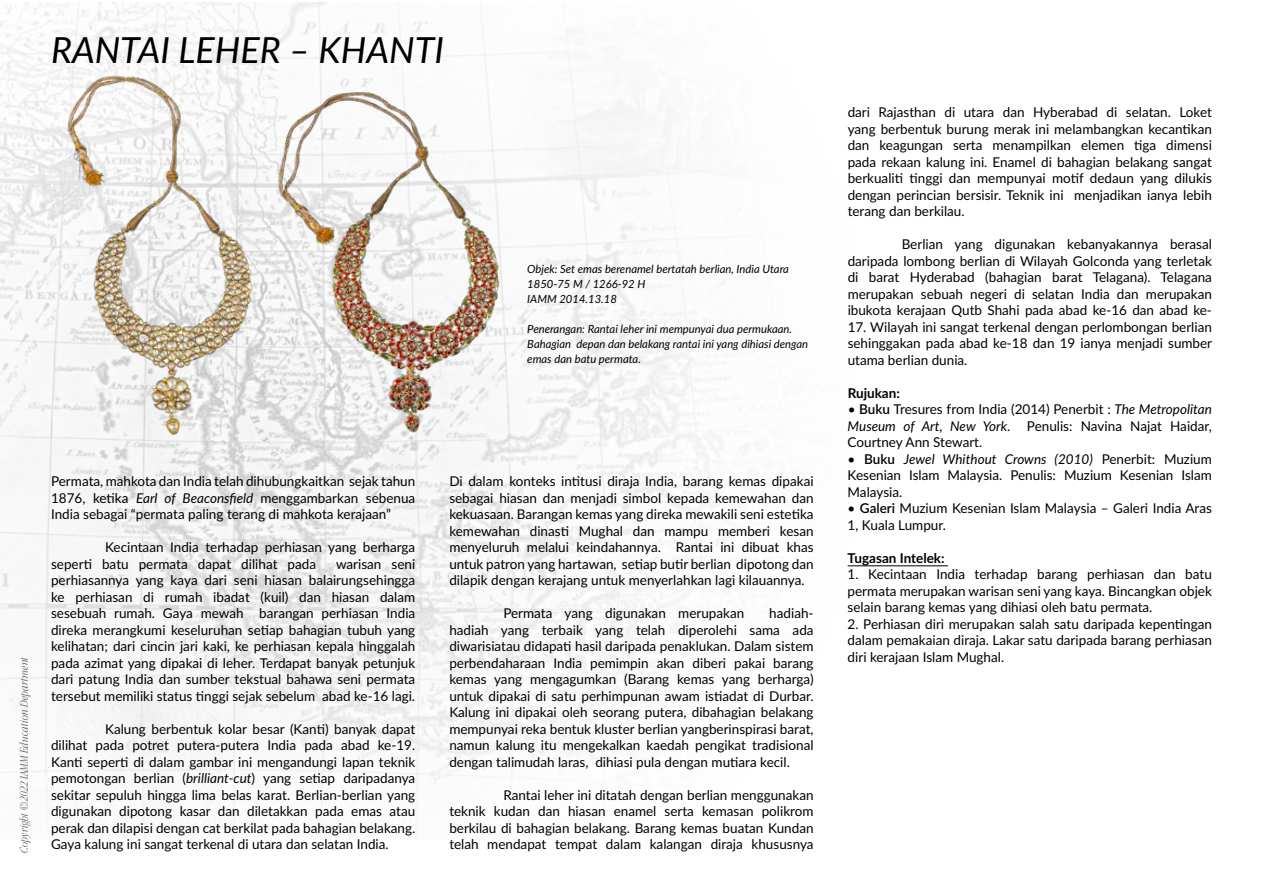
<style>
.page{position:relative;width:1263px;height:893px;background:#fff}
.page>*{position:absolute;margin:0;border:0;box-sizing:border-box;transform-origin:0 0}
.t1{font:italic 36px "Lato";color:#000}
.t2{font:13.5px/16.5px "Lato";color:#000;text-align:justify}
.t3{font:700 13.5px "Lato";color:#000}
.t4{font:italic 12px "Garamond Narrow";color:#636466}
.t5{font:italic 11.25px/15px "Lato";color:#000}
.s1{font-style:italic}
.s2{font-weight:600}
</style>
<div class="page">
<img style="left:0;top:2px;width:850px;height:838px">
<img style="left:51px;top:70px;width:222px;height:382px">
<img style="left:275px;top:64px;width:235px;height:368px">
<hr style="left:848px;top:565px;width:100px;height:1px;background:#000">
<h1 class="t1" style="left:51px;top:24px;width:394px">RANTAI LEHER – KHANTI</h1>
<p class="t5" style="left:527px;top:261px;width:263px">Objek: Set emas berenamel bertatah berlian, India Utara<br>1850-75 M / 1266-92 H<br>IAMM 2014.13.18</p>
<p class="t5" style="left:527px;top:321px;width:282px">Penerangan: Rantai leher ini mempunyai dua permukaan.<br>Bahagian depan dan belakang rantai ini yang dihiasi dengan emas dan batu permata.</p>
<p class="t4" style="left:18px;top:853px;width:198px;rotate:-90deg">Copyright ©2022 IAMM Education Department</p>
<p class="t2" style="left:51px;top:472px;width:366px">Permata, mahkota dan India telah dihubungkaitkan sejak tahun 1876, ketika <span class="s1">Earl of Beaconsfield</span> menggambarkan sebenua India sebagai “permata paling terang di mahkota kerajaan”</p>
<p class="t2" style="left:51px;top:538px;width:366px;text-indent:54px">Kecintaan India terhadap perhiasan yang berharga seperti batu permata dapat dilihat pada</p>
<p class="t2" style="left:51px;top:555px;width:366px;text-indent:285px">warisan seni perhiasannya yang kaya dari seni hiasan balairungsehingga ke perhiasan di rumah ibadat (kuil) dan hiasan dalam sesebuah rumah. Gaya mewah barangan perhiasan India direka merangkumi keseluruhan setiap bahagian tubuh yang kelihatan; dari cincin jari kaki, ke perhiasan kepala hinggalah pada azimat yang dipakai di leher. Terdapat banyak petunjuk dari patung India dan sumber tekstual bahawa seni permata tersebut memiliki status tinggi sejak sebelum abad ke-16 lagi.</p>
<p class="t2" style="left:51px;top:720px;width:366px;text-indent:54px">Kalung berbentuk kolar besar (Kanti) banyak dapat dilihat pada potret putera-putera India pada abad ke-19.<br>Kanti seperti di dalam gambar ini mengandungi lapan teknik pemotongan berlian (<span class="s1">brilliant-cut</span>) yang setiap daripadanya sekitar sepuluh hingga lima belas karat. Berlian-berlian yang digunakan dipotong kasar dan diletakkan pada emas atau perak dan dilapisi dengan cat berkilat pada bahagian belakang.<br>Gaya kalung ini sangat terkenal di utara dan selatan India.</p>
<p class="t2" style="left:449px;top:472px;width:366px">Di dalam konteks intitusi diraja India, barang kemas dipakai sebagai hiasan dan menjadi simbol kepada kemewahan dan kekuasaan. Barangan kemas yang direka mewakili seni estetika kemewahan dinasti Mughal dan mampu memberi kesan menyeluruh melalui keindahannya. Rantai ini dibuat khas untuk patron yang hartawan, setiap butir berlian dipotong dan dilapik dengan kerajang untuk menyerlahkan lagi kilauannya.</p>
<p class="t2" style="left:503px;top:604px;width:242px">Permata yang digunakan merupakan</p>
<p class="t2" style="left:449px;top:604px;width:366px;text-indent:320px">hadiah&shy;hadiah yang terbaik yang telah diperolehi sama ada diwarisiatau didapati hasil daripada penaklukan. Dalam sistem perbendaharaan India pemimpin akan diberi pakai barang kemas yang mengagumkan (Barang kemas yang berharga) untuk dipakai di satu perhimpunan awam istiadat di Durbar.<br>Kalung ini dipakai oleh seorang putera, dibahagian belakang mempunyai reka bentuk kluster berlian yangberinspirasi barat, namun kalung itu mengekalkan kaedah pengikat tradisional dengan talimudah laras, dihiasi pula dengan mutiara kecil.</p>
<p class="t2" style="left:449px;top:786px;width:366px;text-indent:54px">Rantai leher ini ditatah dengan berlian menggunakan teknik kudan dan hiasan enamel serta kemasan polikrom berkilau di bahagian belakang. Barang kemas buatan Kundan telah mendapat tempat dalam kalangan diraja khususnya</p>
<p class="t2" style="left:848px;top:103px;width:366px">dari Rajasthan di utara dan Hyberabad di selatan. Loket yang berbentuk burung merak ini melambangkan kecantikan dan keagungan serta menampilkan elemen tiga dimensi pada rekaan kalung ini. Enamel di bahagian belakang sangat berkualiti tinggi dan mempunyai motif dedaun yang dilukis dengan perincian bersisir. Teknik ini menjadikan ianya lebih terang dan berkilau.</p>
<p class="t2" style="left:848px;top:235px;width:366px;text-indent:54px">Berlian yang digunakan kebanyakannya berasal daripada lombong berlian di Wilayah Golconda yang terletak di barat Hyderabad (bahagian barat Telagana). Telagana merupakan sebuah negeri di selatan India dan merupakan ibukota kerajaan Qutb Shahi pada abad ke-16 dan abad ke-</p>
<p class="t2" style="left:848px;top:318px;width:366px">17. Wilayah ini sangat terkenal dengan perlombongan berlian sehinggakan pada abad ke-18 dan 19 ianya menjadi sumber utama berlian dunia.</p>
<p class="t3" style="left:848px;top:383px;width:54px">Rujukan:</p>
<p class="t2" style="left:848px;top:400px;width:366px">• <span class="s2">Buku</span> Tresures from India (2014) Penerbit : <span class="s1">The Metropolitan Museum of Art, New York</span>. Penulis: Navina Najat Haidar, Courtney Ann Stewart.</p>
<p class="t2" style="left:848px;top:450px;width:366px">• <span class="s2">Buku</span> <span class="s1">Jewel Whithout Crowns (2010)</span> Penerbit: Muzium Kesenian Islam Malaysia. Penulis: Muzium Kesenian Islam Malaysia.</p>
<p class="t2" style="left:848px;top:499px;width:366px">• <span class="s2">Galeri</span> Muzium Kesenian Islam Malaysia – Galeri India Aras<br>1, Kuala Lumpur.</p>
<p class="t3" style="left:848px;top:548px;width:98px">Tugasan Intelek:</p>
<p class="t2" style="left:848px;top:565px;width:366px">1. Kecintaan India terhadap barang perhiasan dan batu permata merupakan warisan seni yang kaya. Bincangkan objek selain barang kemas yang dihiasi oleh batu permata.</p>
<p class="t2" style="left:848px;top:615px;width:366px">2. Perhiasan diri merupakan salah satu daripada kepentingan dalam pemakaian diraja. Lakar satu daripada barang perhiasan diri kerajaan Islam Mughal.</p>
</div>
